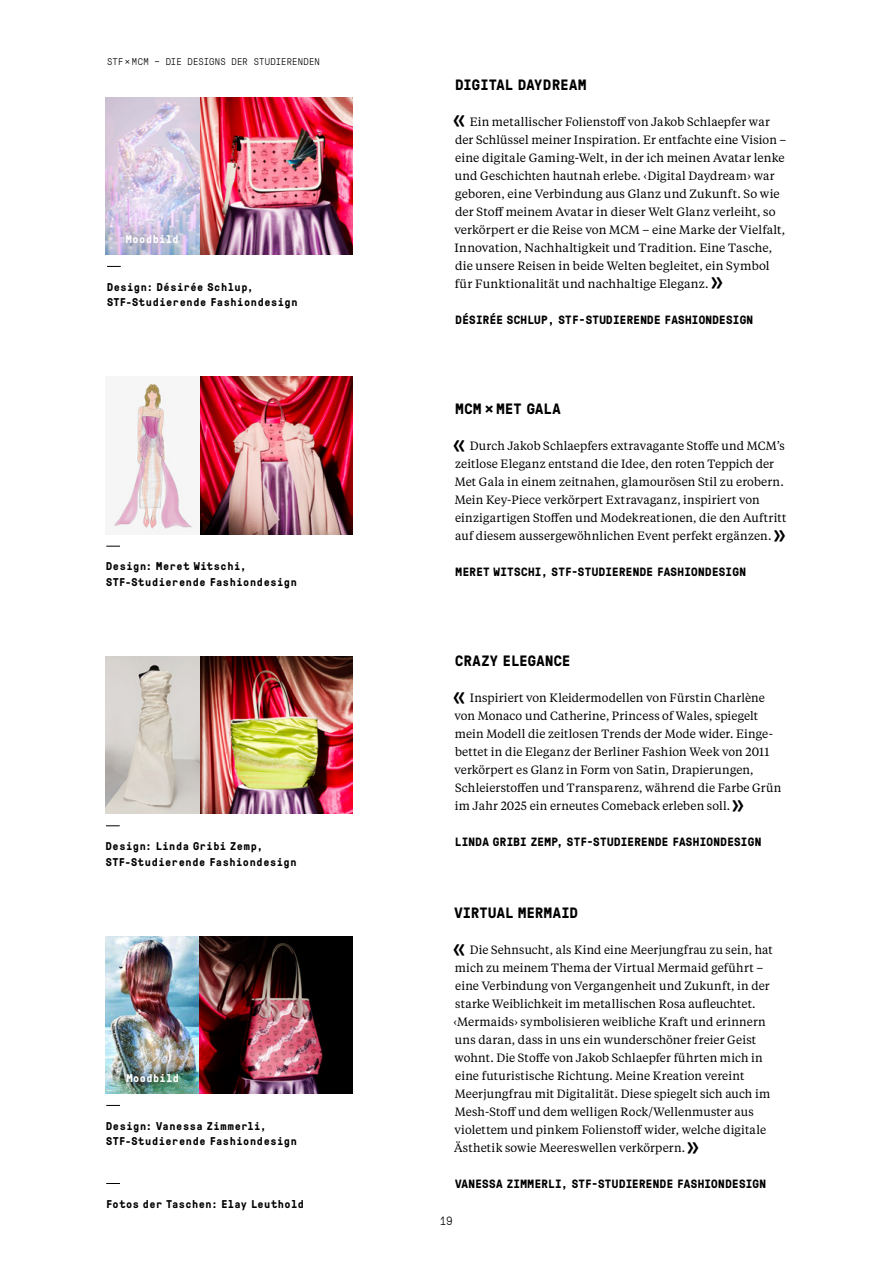
<style>
.page{position:relative;width:893px;height:1263px;background:#fff}
.page>*{position:absolute;margin:0;border:0;box-sizing:border-box;transform-origin:0 0}
.t1{font:700 15px "GT Pressura Mono";letter-spacing:.02em;color:#000}
.t2{font:12px/18px "Tiempos Text";letter-spacing:.01em;color:#000}
.t3{font:700 12px "GT Pressura Mono";letter-spacing:.02em;color:#000}
.t4{font:300 12px "GT Pressura Mono";color:#000}
.t5{font:700 11.25px/15.8px "GT Pressura Mono";letter-spacing:.05em;color:#000}
.t6{font:700 11.25px "GT Pressura Mono";letter-spacing:.045em;color:#fff}
.t7{font:300 9.75px "GT Pressura Mono";letter-spacing:.01em;color:#000}
.s1{font-family:"GT Pressura Mono";font-size:24px}
</style>
<div class="page">
<img style="left:106px;top:936px;width:247px;height:157px">
<svg style="left:106px;top:825px;width:14px;height:1px"></svg>
<svg style="left:106px;top:546px;width:14px;height:1px"></svg>
<svg style="left:107px;top:266px;width:14px;height:1px"></svg>
<img style="left:106px;top:656px;width:247px;height:158px">
<img style="left:110px;top:377px;width:243px;height:157px">
<img style="left:106px;top:97px;width:247px;height:157px">
<div style="left:110px;top:218px;width:85px;height:42px;background:#000;opacity:.49"></div>
<svg style="left:106px;top:1105px;width:14px;height:1px"></svg>
<div style="left:110px;top:1057px;width:86px;height:42px;background:#000;opacity:.66"></div>
<svg style="left:106px;top:1183px;width:14px;height:1px"></svg>
<p class="t7" style="left:107px;top:55px;width:214px">STF × MCM – DIE DESIGNS DER STUDIERENDEN</p>
<p class="t6" style="left:126px;top:231px;width:54px">Moodbild</p>
<p class="t5" style="left:107px;top:278px;width:192px">Design: Désirée Schlup,<br>STF-Studierende Fashiondesign</p>
<p class="t5" style="left:106px;top:558px;width:192px">Design: Meret Witschi,<br>STF-Studierende Fashiondesign</p>
<p class="t5" style="left:106px;top:838px;width:192px">Design: Linda Gribi Zemp,<br>STF-Studierende Fashiondesign</p>
<p class="t6" style="left:126px;top:1069px;width:54px">Moodbild</p>
<p class="t5" style="left:106px;top:1117px;width:192px">Design: Vanessa Zimmerli,<br>STF-Studierende Fashiondesign</p>
<p class="t5" style="left:106px;top:1195px;width:199px">Fotos der Taschen: Elay Leuthold</p>
<p class="t1" style="left:455px;top:74px;width:133px">DIGITAL DAYDREAM</p>
<p class="t2" style="left:452px;top:112px;width:335px"><span class="s1">«</span> Ein metallischer Folienstoff von Jakob Schlaepfer war der Schlüssel meiner Inspiration. Er entfachte eine Vision – eine digitale Gaming-Welt, in der ich meinen Avatar lenke und Geschichten hautnah erlebe. ‹Digital Daydream› war geboren, eine Verbindung aus Glanz und Zukunft. So wie der Stoff meinem Avatar in dieser Welt Glanz verleiht, so verkörpert er die Reise von MCM – eine Marke der Vielfalt, Innovation, Nachhaltigkeit und Tradition. Eine Tasche, die unsere Reisen in beide Welten begleitet, ein Symbol für Funktionalität und nachhaltige Eleganz.<span class="s1">»</span></p>
<p class="t3" style="left:455px;top:311px;width:299px">DÉSIRÉE SCHLUP, STF-STUDIERENDE FASHIONDESIGN</p>
<p class="t1" style="left:456px;top:398px;width:107px">MCM × MET GALA</p>
<p class="t2" style="left:452px;top:436px;width:335px"><span class="s1">«</span> Durch Jakob Schlaepfers extravagante Stoffe und MCM’s zeitlose Eleganz entstand die Idee, den roten Teppich der Met Gala in einem zeitnahen, glamourösen Stil zu erobern.<br>Mein Key-Piece verkörpert Extravaganz, inspiriert von einzigartigen Stoffen und Modekreationen, die den Auftritt auf diesem aussergewöhnlichen Event perfekt ergänzen.<span class="s1">»</span></p>
<p class="t3" style="left:456px;top:563px;width:292px">MERET WITSCHI, STF-STUDIERENDE FASHIONDESIGN</p>
<p class="t1" style="left:455px;top:650px;width:117px">CRAZY ELEGANCE</p>
<p class="t2" style="left:452px;top:688px;width:330px"><span class="s1">«</span> Inspiriert von Kleidermodellen von Fürstin Charlène von Monaco und Catherine, Princess of Wales, spiegelt mein Modell die zeitlosen Trends der Mode wider. Einge&shy;bettet in die Eleganz der Berliner Fashion Week von 2011 verkörpert es Glanz in Form von Satin, Drapierungen, Schleierstoffen und Transparenz, während die Farbe Grün im Jahr 2025 ein erneutes Comeback erleben soll.<span class="s1">»</span></p>
<p class="t3" style="left:455px;top:833px;width:308px">LINDA GRIBI ZEMP, STF-STUDIERENDE FASHIONDESIGN</p>
<p class="t1" style="left:454px;top:902px;width:125px">VIRTUAL MERMAID</p>
<p class="t2" style="left:452px;top:940px;width:322px"><span class="s1">«</span> Die Sehnsucht, als Kind eine Meerjungfrau zu sein, hat mich zu meinem Thema der Virtual Mermaid geführt – eine Verbindung von Vergangenheit und Zukunft, in der starke Weiblichkeit im metallischen Rosa aufleuchtet. ‹Mermaids› symbolisieren weibliche Kraft und erinnern uns daran, dass in uns ein wunderschöner freier Geist wohnt. Die Stoffe von Jakob Schlaepfer führten mich in eine futuristische Richtung. Meine Kreation vereint Meerjungfrau mit Digitalität. Diese spiegelt sich auch im Mesh-Stoff und dem welligen Rock/Wellenmuster aus violettem und pinkem Folienstoff wider, welche digitale Ästhetik sowie Meereswellen verkörpern.<span class="s1">»</span></p>
<p class="t3" style="left:455px;top:1175px;width:313px">VANESSA ZIMMERLI, STF-STUDIERENDE FASHIONDESIGN</p>
<p class="t4" style="left:440px;top:1212px;width:14px">19</p>
</div>
